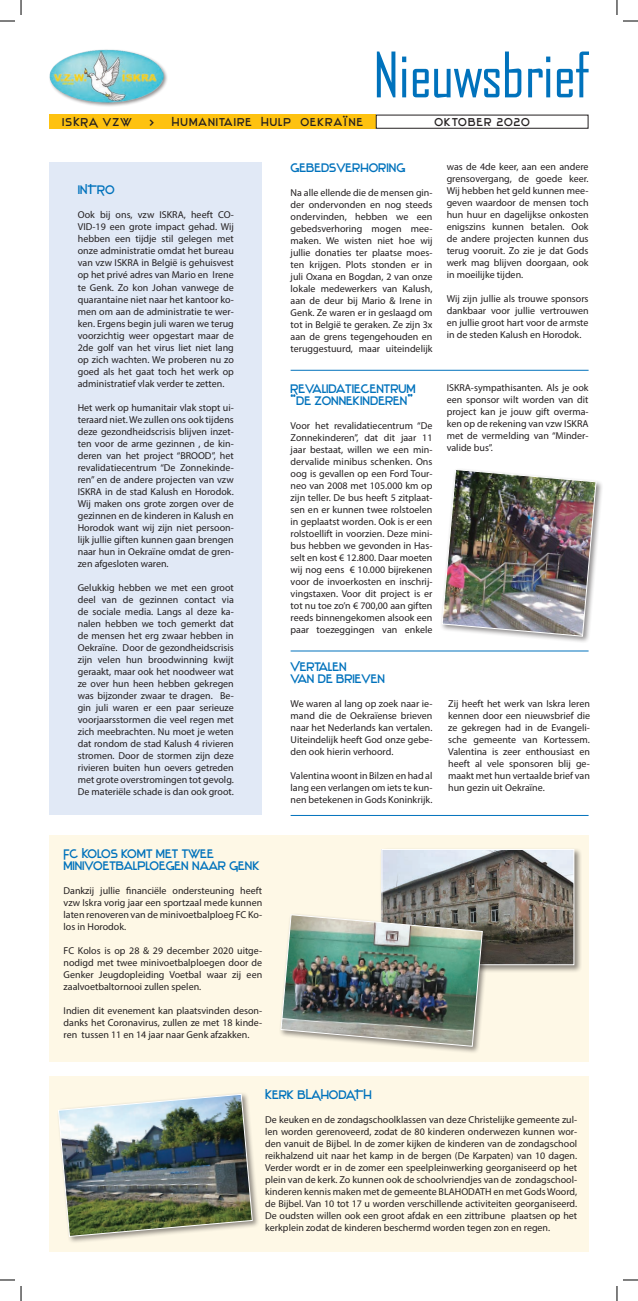
<style>
.page{position:relative;width:638px;height:1301px;background:#fff}
.page>*{position:absolute;margin:0;border:0;box-sizing:border-box;transform-origin:0 0}
.t1{font:60px "Bureau Agency";color:#0072bc}
.t2{font:12px/12px "Stentiga";color:#0072bc}
.t3{font:11px "Stentiga";letter-spacing:.1em;color:#231f20}
.t4{font:10px/12px "Myriad Variable Concept";letter-spacing:.175em;color:#231f20}
</style>
<div class="page">
<div style="left:49px;top:835px;width:539px;height:226px;background:#fef8e6"></div>
<div style="left:49px;top:1075px;width:539px;height:176px;background:#fef8e6"></div>
<div style="left:49px;top:163px;width:213px;height:652px;background:#e1e9f6"></div>
<div style="left:49px;top:115px;width:326px;height:14px;background:#fec210"></div>
<div style="left:375px;top:115px;width:213px;height:14px;border:1px solid #231f20"></div>
<hr style="left:290px;top:370px;width:298px;height:1px;background:#0072bc">
<div style="left:439px;top:467px;width:164px;height:177px;background:#231f20;opacity:.5"></div>
<img style="left:441px;top:468px;width:155px;height:169px">
<hr style="left:290px;top:650px;width:298px;height:1px;background:#0072bc">
<div style="left:48px;top:48px;width:120px;height:60px;background:#231f20;opacity:.5"></div>
<img style="left:49px;top:49px;width:114px;height:54px">
<div style="left:379px;top:847px;width:202px;height:126px;background:#231f20;opacity:.5"></div>
<img style="left:383px;top:851px;width:189px;height:112px">
<div style="left:381px;top:849px;width:193px;height:116px;border:1px solid #fff"></div>
<div style="left:56px;top:1092px;width:204px;height:152px;background:#231f20;opacity:.5"></div>
<img style="left:57px;top:1093px;width:196px;height:144px">
<hr style="left:290px;top:815px;width:298px;height:1px;background:#0072bc">
<div style="left:278px;top:912px;width:212px;height:142px;background:#231f20;opacity:.5"></div>
<img style="left:280px;top:913px;width:203px;height:134px">
<svg style="left:0;top:1279px;width:15px;height:1px"></svg>
<svg style="left:623px;top:1279px;width:14px;height:1px"></svg>
<svg style="left:0;top:0;width:22px;height:22px"></svg>
<svg style="left:20px;top:1286px;width:2px;height:15px"></svg>
<svg style="left:616px;top:0;width:21px;height:22px"></svg>
<svg style="left:616px;top:1286px;width:1px;height:15px"></svg>
<h1 class="t1" style="left:373px;top:43px;width:217px">Nieuwsbrief</h1>
<p class="t3" style="left:62px;top:115px;width:71px">ISKRA vzw</p>
<p class="t3" style="left:149px;top:115px;width:215px">&gt; Humanitaire Hulp Oekraïne</p>
<p class="t3" style="left:434px;top:115px;width:97px">oktober 2020</p>
<p class="t2" style="left:290px;top:162px;width:116px">gebedsverhoring</p>
<p class="t4" style="left:290px;top:186px;width:143px">Na alle ellende die de mensen gin&shy;der ondervonden en nog steeds ondervinden, hebben we een gebedsverhoring mogen mee&shy;maken. We wisten niet hoe wij jullie donaties ter plaatse moes&shy;ten krijgen. Plots stonden er in juli Oxana en Bogdan, 2 van onze lokale medewerkers van Kalush, aan de deur bij Mario &amp; Irene in<br>Genk. Ze waren er in geslaagd om tot in België te geraken. Ze zijn 3x aan de grens tegengehouden en teruggestuurd, maar uiteindelijk</p>
<p class="t4" style="left:446px;top:161px;width:143px">was de 4de keer, aan een andere grensovergang, de goede keer.<br>Wij hebben het geld kunnen mee&shy;geven waardoor de mensen toch hun huur en dagelijkse onkosten enigszins kunnen betalen. Ook de andere projecten kunnen dus terug vooruit. Zo zie je dat Gods werk mag blijven doorgaan, ook in moeilijke tijden.</p>
<p class="t4" style="left:446px;top:293px;width:142px;text-align:justify">Wij zijn jullie als trouwe sponsors dankbaar voor jullie vertrouwen en jullie groot hart voor de armste in de steden Kalush en Horodok.</p>
<p class="t2" style="left:78px;top:184px;width:38px">INTRO</p>
<p class="t4" style="left:78px;top:209px;width:157px">Ook bij ons, vzw ISKRA, heeft CO-VID-19 een grote impact gehad. Wij hebben een tijdje stil gelegen met onze administratie omdat het bureau van vzw ISKRA in België is gehuisvest op het privé adres van Mario en Irene te Genk. Zo kon Johan vanwege de quarantaine niet naar het kantoor ko&shy;men om aan de administratie te wer&shy;ken. Ergens begin juli waren we terug voorzichtig weer opgestart maar de 2de golf van het virus liet niet lang op zich wachten. We proberen nu zo goed als het gaat toch het werk op administratief vlak verder te zetten.</p>
<p class="t4" style="left:78px;top:401px;width:157px">Het werk op humanitair vlak stopt ui&shy;teraard niet. We zullen ons ook tijdens deze gezondheidscrisis blijven inzet&shy;ten voor de arme gezinnen , de kin&shy;deren van het project “BROOD”, het revalidatiecentrum “De Zonnekinde&shy;ren” en de andere projecten van vzw ISKRA in de stad Kalush en Horodok.<br>Wij maken ons grote zorgen over de gezinnen en de kinderen in Kalush en Horodok want wij zijn niet persoon&shy;lijk jullie giften kunnen gaan brengen naar hun in Oekraïne omdat de gren&shy;zen afgesloten waren.</p>
<p class="t4" style="left:78px;top:581px;width:157px">Gelukkig hebben we met een groot deel van de gezinnen contact via de sociale media. Langs al deze ka&shy;nalen hebben we toch gemerkt dat de mensen het erg zwaar hebben in Oekraïne. Door de gezondheidscrisis zijn velen hun broodwinning kwijt geraakt, maar ook het noodweer wat ze over hun heen hebben gekregen was bijzonder zwaar te dragen. Be&shy;gin juli waren er een paar serieuze voorjaarsstormen die veel regen met zich meebrachten. Nu moet je weten dat rondom de stad Kalush 4 rivieren stromen. Door de stormen zijn deze rivieren buiten hun oevers getreden met grote overstromingen tot gevolg.<br>De materiële schade is dan ook groot.</p>
<p class="t2" style="left:290px;top:383px;width:126px">Revalidatiecentrum “De Zonnekinderen”</p>
<p class="t4" style="left:290px;top:419px;width:143px">Voor het revalidatiecentrum “De<br>Zonnekinderen”, dat dit jaar 11 jaar bestaat, willen we een min&shy;dervalide minibus schenken. Ons oog is gevallen op een Ford Tour&shy;neo van 2008 met 105.000 km op zijn teller. De bus heeft 5 zitplaat&shy;sen en er kunnen twee rolstoelen in geplaatst worden. Ook is er een rolstoellift in voorzien. Deze mini&shy;bus hebben we gevonden in Has&shy;selt en kost € 12.800. Daar moeten wij nog eens € 10.000 bijrekenen voor de invoerkosten en inschrij&shy;vingstaxen. Voor dit project is er tot nu toe zo’n € 700,00 aan giften reeds binnengekomen alsook een paar toezeggingen van enkele</p>
<p class="t4" style="left:446px;top:382px;width:143px">ISKRA-sympathisanten. Als je ook een sponsor wilt worden van dit project kan je jouw gift overma&shy;ken op de rekening van vzw ISKRA met de vermelding van “Minder&shy;valide bus”.</p>
<p class="t2" style="left:290px;top:660px;width:96px">Vertalen<br>van de brieven</p>
<p class="t4" style="left:290px;top:697px;width:143px">We waren al lang op zoek naar ie&shy;mand die de Oekraïense brieven naar het Nederlands kan vertalen.<br>Uiteindelijk heeft God onze gebe&shy;den ook hierin verhoord.</p>
<p class="t4" style="left:290px;top:769px;width:143px;text-align:justify">Valentina woontin Bilzen en had al lang een verlangen om iets te kun&shy;nen betekenen in Gods Koninkrijk.</p>
<p class="t4" style="left:448px;top:697px;width:143px">Zij heeft het werk van Iskra leren kennen door een nieuwsbrief die ze gekregen had in de Evangeli&shy;sche gemeente van Kortessem.<br>Valentina is zeer enthousiast en heeft al vele sponsoren blij ge&shy;maakt met hun vertaalde briefvan hun gezin uit Oekraïne.</p>
<p class="t2" style="left:64px;top:848px;width:197px">FC Kolos komt met twee minivoetbalploegen naar Genk</p>
<p class="t4" style="left:64px;top:884px;width:200px">Dankzij jullie financiële ondersteuning heeft vzw Iskra vorig jaar een sportzaal mede kunnen laten renoveren van de minivoetbalploeg FC Ko&shy;los in Horodok.</p>
<p class="t4" style="left:64px;top:944px;width:200px">FC Kolos is op 28 &amp; 29 december 2020 uitge&shy;nodigd met twee minivoetbalploegen door de Genker Jeugdopleiding Voetbal waar zij een zaalvoetbaltornooi zullen spelen.</p>
<p class="t4" style="left:64px;top:1004px;width:200px;text-align:justify">Indien dit evenement kan plaatsvinden deson&shy;danks het Coronavirus, zullen ze met 18 kinde&shy;ren tussen 11 en 14 jaar naar Genk afzakken.</p>
<p class="t2" style="left:265px;top:1088px;width:108px">Kerk BLAHODATH</p>
<p class="t4" style="left:265px;top:1113px;width:313px;text-align:justify">De keuken en de zondagschoolklassen van deze Christelijke gemeente zul&shy;len worden gerenoveerd, zodat de 80 kinderen onderwezen kunnen wor&shy;den vanuit de Bijbel. In de zomer kijken de kinderen van de zondagschool reikhalzend uit naar het kamp in de bergen (De Karpaten) van 10 dagen.<br>Verder wordt er in de zomer een speelpleinwerking georganiseerd op het plein van de kerk. Zo kunnen ook de schoolvriendjes van de zondagschool&shy;kinderen kennis maken metde gemeente BLAHODATH en metGodsWoord, de Bijbel. Van 10 tot 17 u worden verschillende activiteiten georganiseerd.<br>De oudsten willen ook een groot afdak en een zittribune plaatsen op het kerkplein zodat de kinderen beschermd worden tegen zon en regen.</p>
</div>
